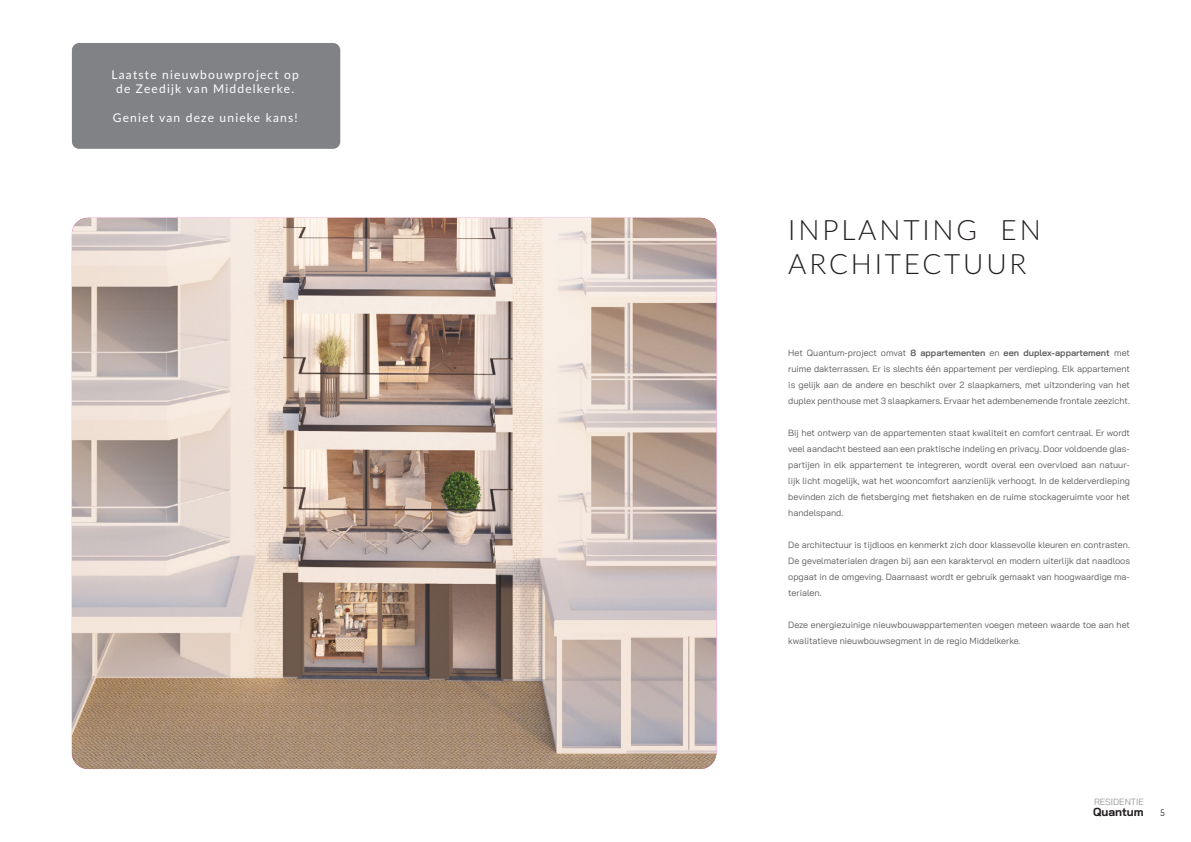
<style>
.page{position:relative;width:1191px;height:842px;background:#fff}
.page>*{position:absolute;margin:0;border:0;box-sizing:border-box;transform-origin:0 0}
.t1{font:300 28px/33.6px "Lato";letter-spacing:.1em;color:#231f20}
.t2{font:12px/14.4px "Lato";letter-spacing:.1em;color:#fff;text-align:center}
.t3{font:700 11.6px "Bai Jamjuree";color:#231f20}
.t4{font:9px/16px "Bai Jamjuree";color:#57585a;text-align:justify}
.t5{font:9px "Bai Jamjuree";color:#939598}
.t6{font:9px "Dosis";color:#231f20}
.s1{font-weight:600}
</style>
<div class="page">
<div style="left:72px;top:43px;width:268px;height:106px;background:#808285;border-radius:7px"></div>
<img style="left:72px;top:218px;width:644px;height:551px">
<h2 class="t2" style="left:111px;top:67px;width:189px">Laatste nieuwbouwproject op de Zeedijk van Middelkerke.</h2>
<h2 class="t2" style="left:113px;top:110px;width:186px">Geniet van deze unieke kans!</h2>
<h1 class="t1" style="left:788px;top:212px;width:254px">INPLANTING EN<br>ARCHITECTUUR</h1>
<p class="t4" style="left:788px;top:345px;width:343px">Het Quantum-project omvat <span class="s1">8 appartementen</span> en <span class="s1">een duplex-appartement</span> met ruime dakterrassen. Er is slechts één appartement per verdieping. Elk appartement is gelijk aan de andere en beschikt over 2 slaapkamers, met uitzondering van het duplex penthouse met 3 slaapkamers. Ervaar het adembenemende frontale zeezicht.</p>
<p class="t4" style="left:788px;top:425px;width:343px">Bij het ontwerp van de appartementen staat kwaliteit en comfort centraal. Er wordt veel aandacht besteed aan een praktische indeling en privacy. Door voldoende glas&shy;partijen in elk appartement te integreren, wordt overal een overvloed aan natuur&shy;lijk licht mogelijk, wat het wooncomfort aanzienlijk verhoogt. In de kelderverdieping bevinden zich de fietsberging met fietshaken en de ruime stockageruimte voor het handelspand.</p>
<p class="t4" style="left:788px;top:537px;width:343px">De architectuur is tijdloos en kenmerkt zich door klassevolle kleuren en contrasten.<br>De gevelmaterialen dragen bij aan een karaktervol en modern uiterlijk dat naadloos opgaat in de omgeving. Daarnaast wordt er gebruik gemaakt van hoogwaardige ma&shy;terialen.</p>
<p class="t4" style="left:788px;top:617px;width:343px">Deze energiezuinige nieuwbouwappartementen voegen meteen waarde toe aan het kwalitatieve nieuwbouwsegment in de regio Middelkerke.</p>
<p class="t5" style="left:1094px;top:794px;width:51px">RESIDENTIE</p>
<p class="t3" style="left:1093px;top:805px;width:52px">Quantum</p>
<p class="t6" style="left:1160px;top:807px;width:6px">5</p>
</div>
